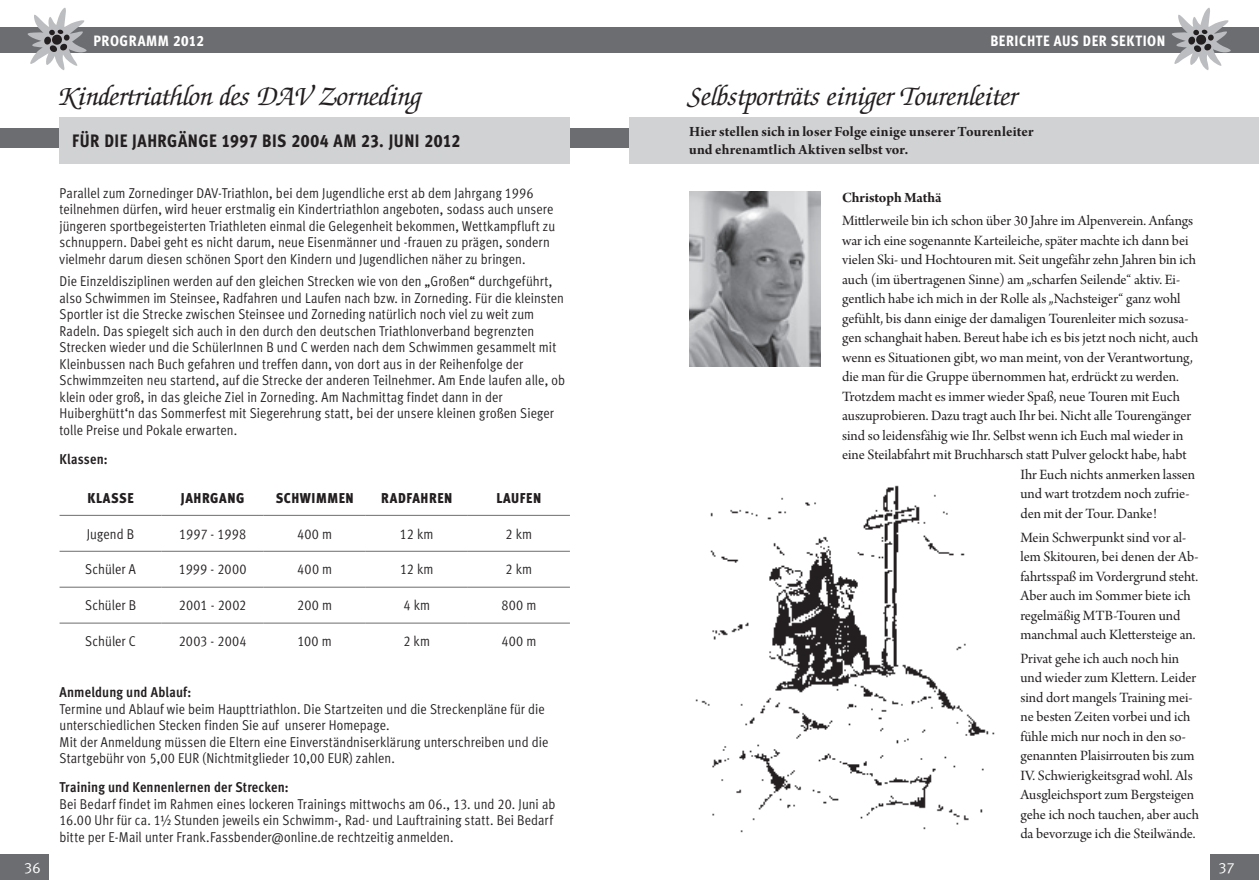
<style>
.page{position:relative;width:1259px;height:893px;background:#fff}
.page>*{position:absolute;margin:0;border:0;box-sizing:border-box;transform-origin:0 0}
.t1{font:italic 28.5px "Zapf Chancery Std";color:#231f20}
.t2{font:18px "Meta Cond Extra Bold LF";letter-spacing:.03em;color:#231f20}
.t3{font:15px/19.5px "Arno Pro Subhead";color:#231f20}
.t4{font:15px/18px "Arno Pro Bold Subhead";letter-spacing:.01em;color:#231f20}
.t5{font:15px "Meta Cond Extra Bold LF";letter-spacing:.035em;color:#fff}
.t6{font:15px "Meta Caps";color:#fff}
.t7{font:14.25px/16.5px "Meta Cond Normal LF";letter-spacing:.005em;color:#231f20}
.t8{font:14.25px "Meta Cond Bold LF";letter-spacing:.01em;color:#231f20}
.t9{font:14.25px "Meta Cond Black LF";letter-spacing:.04em;color:#231f20}
</style>
<div class="page">
<div style="left:0;top:855px;width:49px;height:25px;background:#6c6d70"></div>
<div style="left:1210px;top:855px;width:49px;height:25px;background:#6c6d70"></div>
<div style="left:0;top:129px;width:629px;height:19px;background:#6c6d70"></div>
<div style="left:0;top:28px;width:629px;height:25px;background:#6c6d70"></div>
<svg style="left:26px;top:7px;width:65px;height:63px"></svg>
<div style="left:629px;top:28px;width:630px;height:25px;background:#6c6d70"></div>
<svg style="left:1169px;top:8px;width:65px;height:62px"></svg>
<div style="left:60px;top:117px;width:510px;height:47px;background:#d1d2d4"></div>
<hr style="left:60px;top:515px;width:102px;height:1px;background:#6c6d70">
<hr style="left:162px;top:515px;width:102px;height:1px;background:#6c6d70">
<hr style="left:264px;top:515px;width:102px;height:1px;background:#6c6d70">
<hr style="left:366px;top:515px;width:102px;height:1px;background:#6c6d70">
<hr style="left:468px;top:515px;width:102px;height:1px;background:#6c6d70">
<hr style="left:60px;top:551px;width:102px;height:1px;background:#6c6d70">
<hr style="left:162px;top:551px;width:102px;height:1px;background:#6c6d70">
<hr style="left:264px;top:551px;width:102px;height:1px;background:#6c6d70">
<hr style="left:366px;top:551px;width:102px;height:1px;background:#6c6d70">
<hr style="left:468px;top:551px;width:102px;height:1px;background:#6c6d70">
<hr style="left:60px;top:587px;width:102px;height:1px;background:#6c6d70">
<hr style="left:162px;top:587px;width:102px;height:1px;background:#6c6d70">
<hr style="left:264px;top:587px;width:102px;height:1px;background:#6c6d70">
<hr style="left:366px;top:587px;width:102px;height:1px;background:#6c6d70">
<hr style="left:468px;top:587px;width:102px;height:1px;background:#6c6d70">
<hr style="left:60px;top:623px;width:102px;height:1px;background:#6c6d70">
<hr style="left:162px;top:623px;width:102px;height:1px;background:#6c6d70">
<hr style="left:264px;top:623px;width:102px;height:1px;background:#6c6d70">
<hr style="left:366px;top:623px;width:102px;height:1px;background:#6c6d70">
<hr style="left:468px;top:623px;width:102px;height:1px;background:#6c6d70">
<img style="left:689px;top:191px;width:132px;height:176px">
<div style="left:629px;top:117px;width:630px;height:47px;background:#d1d2d4"></div>
<img style="left:695px;top:485px;width:300px;height:348px">
<p class="t5" style="left:94px;top:32px;width:56px">PROGRAMM</p>
<p class="t5" style="left:173px;top:32px;width:32px">2012</p>
<p class="t5" style="left:990px;top:32px;width:176px">BERICHTE AUS DER SEKTION</p>
<h1 class="t1" style="left:60px;top:82px;width:364px">Kindertriathlon des DAV Zorneding</h1>
<p class="t2" style="left:72px;top:130px;width:389px">FÜR DI E JAHRGÄNGE 1997 BIS 2004 AM 23. JUNI 2012</p>
<p class="t7" style="left:60px;top:184px;width:497px">Parallel zum Zornedinger DAV-Triathlon, bei dem Jugendliche erst ab dem Jahrgang 1996 teilnehmen dürfen, wird heuer erstmalig ein Kindertriathlon angeboten, sodass auch unsere jüngeren sportbegeisterten Triathleten einmal die Gelegenheit bekommen, Wettkampfluft zu schnuppern. Dabei geht es nicht darum, neue Eisenmänner und -frauen zu prägen, sondern vielmehr darum diesen schönen Sport den Kindern und Jugendlichen näher zu bringen.</p>
<p class="t7" style="left:60px;top:273px;width:507px">Die Einzeldisziplinen werden auf den gleichen Strecken wie von den „Großen“ durchgeführt, also Schwimmen im Steinsee, Radfahren und Laufen nach bzw. in Zorneding. Für die kleinsten Sportler ist die Strecke zwischen Steinsee und Zorneding natürlich noch viel zu weit zum Radeln. Das spiegelt sich auch in den durch den deutschen Triathlonverband begrenzten Strecken wieder und die SchülerInnen B und C werden nach dem Schwimmen gesammelt mit Kleinbussen nach Buch gefahren und treffen dann, von dort aus in der Reihenfolge der Schwimmzeiten neu startend, auf die Strecke der anderen Teilnehmer. Am Ende laufen alle, ob klein oder groß, in das gleiche Ziel in Zorneding. Am Nachmittag findet dann in der Huiberghütt‘n das Sommerfest mit Siegerehrung statt, bei der unsere kleinen großen Sieger tolle Preise und Pokale erwarten.</p>
<p class="t8" style="left:60px;top:451px;width:50px">Klassen:</p>
<p class="t9" style="left:87px;top:489px;width:48px">KLASSE</p>
<p class="t9" style="left:181px;top:489px;width:65px">JAHRGANG</p>
<p class="t9" style="left:276px;top:489px;width:80px">SCHWIMMEN</p>
<p class="t9" style="left:381px;top:489px;width:73px">RADFAHREN</p>
<p class="t9" style="left:496px;top:489px;width:46px">LAUFEN</p>
<p class="t7" style="left:87px;top:525px;width:49px">Jugend B</p>
<p class="t7" style="left:179px;top:525px;width:69px">1997 - 1998</p>
<p class="t7" style="left:297px;top:525px;width:37px">400 m</p>
<p class="t7" style="left:400px;top:525px;width:35px">12 km</p>
<p class="t7" style="left:505px;top:525px;width:28px">2 km</p>
<p class="t7" style="left:85px;top:561px;width:52px">Schüler A</p>
<p class="t7" style="left:179px;top:561px;width:69px">1999 - 2000</p>
<p class="t7" style="left:297px;top:561px;width:37px">400 m</p>
<p class="t7" style="left:400px;top:561px;width:35px">12 km</p>
<p class="t7" style="left:505px;top:561px;width:28px">2 km</p>
<p class="t7" style="left:85px;top:597px;width:53px">Schüler B</p>
<p class="t7" style="left:179px;top:597px;width:69px">2001 - 2002</p>
<p class="t7" style="left:297px;top:597px;width:36px">200 m</p>
<p class="t7" style="left:403px;top:597px;width:28px">4 km</p>
<p class="t7" style="left:501px;top:597px;width:36px">800 m</p>
<p class="t7" style="left:85px;top:633px;width:51px">Schüler C</p>
<p class="t7" style="left:179px;top:633px;width:69px">2003 - 2004</p>
<p class="t7" style="left:298px;top:633px;width:36px">100 m</p>
<p class="t7" style="left:403px;top:633px;width:28px">2 km</p>
<p class="t7" style="left:501px;top:633px;width:37px">400 m</p>
<p class="t8" style="left:60px;top:684px;width:133px">Anmeldung und Ablauf:</p>
<p class="t7" style="left:60px;top:700px;width:490px">Termine und Ablauf wie beim Haupttriathlon. Die Startzeiten und die Streckenpläne für die unterschiedlichen Stecken finden Sie auf unserer Homepage.<br>Mit der Anmeldung müssen die Eltern eine Einverständniserklärung unterschreiben und die Startgebühr von 5,00 EUR (Nichtmitglieder 10,00 EUR) zahlen.</p>
<p class="t8" style="left:60px;top:779px;width:231px">Training und Kennenlernen der Strecken:</p>
<p class="t7" style="left:60px;top:796px;width:497px">Bei Bedarf findet im Rahmen eines lockeren Trainings mittwochs am 06., 13. und 20. Juni ab<br>16.00 Uhr für ca. 1½ Stunden jeweils ein Schwimm-, Rad- und Lauftraining statt. Bei Bedarf bitte per E-Mail unter Frank.Fassbender@online.de rechtzeitig anmelden.</p>
<h1 class="t1" style="left:689px;top:82px;width:331px">Selbstporträts einiger Tourenleiter</h1>
<p class="t4" style="left:689px;top:124px;width:346px">Hier stellen sich in loser Folge einige unserer Tourenleiter und ehrenamtlich Aktiven selbst vor.</p>
<p class="t4" style="left:842px;top:189px;width:101px">Christoph Mathä</p>
<p class="t3" style="left:842px;top:212px;width:352px">Mittlerweile bin ich schon über 30 Jahre im Alpenverein. Anfangs</p>
<p class="t3" style="left:842px;top:231px;width:348px">war ich eine sogenannte Karteileiche, später machte ich dann bei</p>
<p class="t3" style="left:842px;top:251px;width:355px">vielen Ski- und Hochtouren mit. Seit ungefähr zehn Jahren bin ich</p>
<p class="t3" style="left:842px;top:270px;width:339px">auch (im übertragenen Sinne) am „scharfen Seilende“ aktiv. Ei-</p>
<p class="t3" style="left:842px;top:290px;width:340px">gentlich habe ich mich in der Rolle als „Nachsteiger“ ganz wohl</p>
<p class="t3" style="left:842px;top:309px;width:348px">gefühlt, bis dann einige der damaligen Tourenleiter mich sozusa-</p>
<p class="t3" style="left:842px;top:329px;width:357px">gen schanghait haben. Bereut habe ich es bis jetzt noch nicht, auch</p>
<p class="t3" style="left:842px;top:348px;width:352px">wenn es Situationen gibt, wo man meint, von der Verantwortung,</p>
<p class="t3" style="left:842px;top:368px;width:338px">die man für die Gruppe übernommen hat, erdrückt zu werden.</p>
<p class="t3" style="left:842px;top:387px;width:339px">Trotzdem macht es immer wieder Spaß, neue Touren mit Euch</p>
<p class="t3" style="left:842px;top:407px;width:350px">auszuprobieren. Dazu tragt auch Ihr bei. Nicht alle Tourengänger</p>
<p class="t3" style="left:842px;top:426px;width:343px">sind so leidensfähig wie Ihr. Selbst wenn ich Euch mal wieder in</p>
<p class="t3" style="left:842px;top:446px;width:346px">eine Steilabfahrt mit Bruchharsch statt Pulver gelockt habe, habt</p>
<p class="t3" style="left:1020px;top:465px;width:176px">Ihr Euch nichts anmerken lassen</p>
<p class="t3" style="left:1020px;top:485px;width:170px">und wart trotzdem noch zufrie-</p>
<p class="t3" style="left:1020px;top:504px;width:138px">den mit der Tour. Danke!</p>
<p class="t3" style="left:1020px;top:528px;width:179px">Mein Schwerpunkt sind vor al&shy;lem Skitouren, bei denen der Ab&shy;fahrtsspaß im Vordergrund steht.<br>Aber auch im Sommer biete ich regelmäßig MTB-Touren und manchmal auch Klettersteige an.</p>
<p class="t3" style="left:1020px;top:649px;width:180px">Privat gehe ich auch noch hin und wieder zum Klettern. Leider sind dort mangels Training mei&shy;ne besten Zeiten vorbei und ich fühle mich nur noch in den so&shy;genannten Plaisirrouten bis zum<br>IV. Schwierigkeitsgrad wohl. Als<br>Ausgleichsport zum Bergsteigen gehe ich noch tauchen, aber auch da bevorzuge ich die Steilwände.</p>
<p class="t6" style="left:24px;top:859px;width:18px">36</p>
<p class="t6" style="left:1218px;top:859px;width:17px">37</p>
</div>
